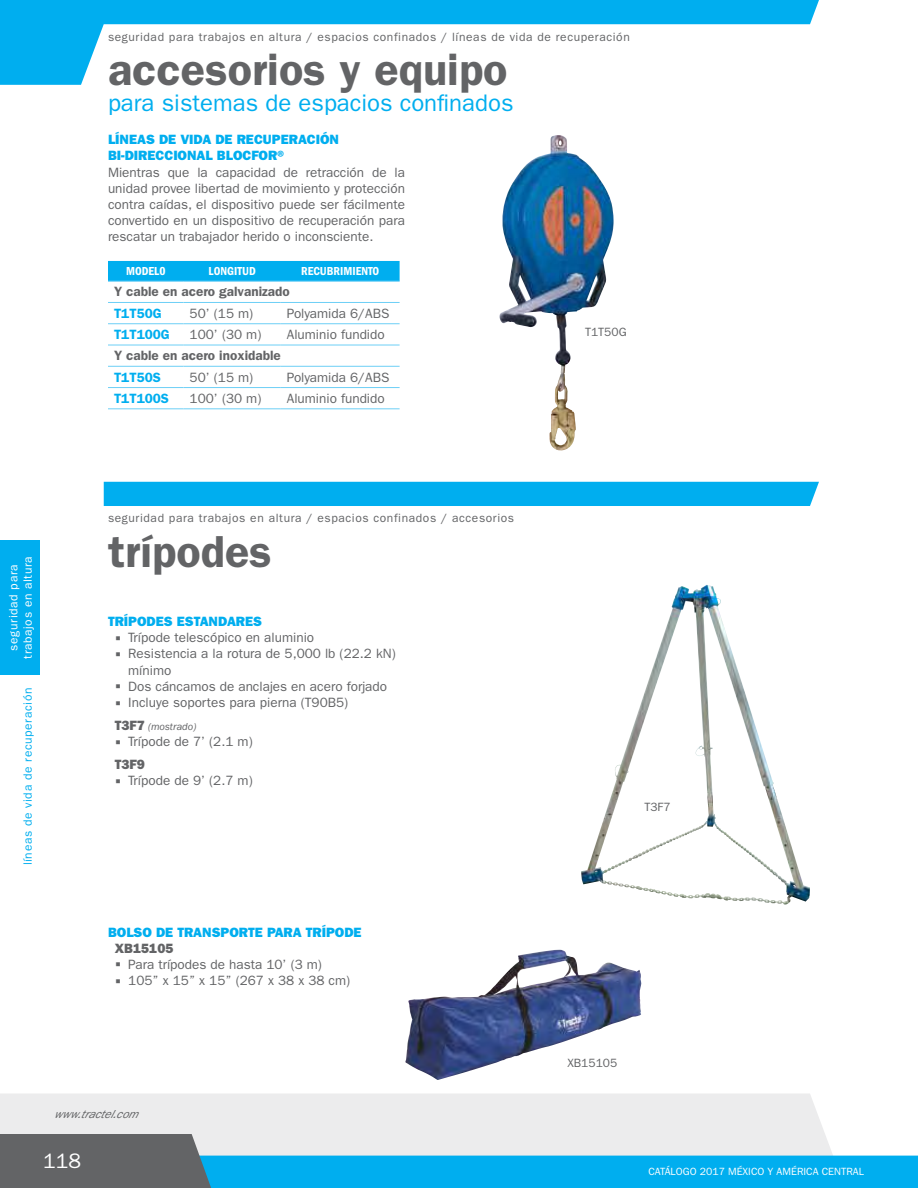
<style>
.page{position:relative;width:918px;height:1188px;background:#fff}
.page>*{position:absolute;margin:0;border:0;box-sizing:border-box;transform-origin:0 0}
.t1{font:600 45px "ITC Franklin Gothic Std";color:#636466}
.t2{font:24px "ITC Franklin Gothic Std";color:#00aeef}
.t3{font:21px "ITC Franklin Gothic Std";color:#fff}
.t4{font:13.5px/16.2px "ITC Franklin Gothic Std";color:#636466}
.t5{font:13.5px/16.2px "ITC Franklin Gothic Std Hvy";color:#00aeef}
.t6{font:600 13.5px "ITC Franklin Gothic Std";color:#636466}
.t7{font:600 13.5px "ITC Franklin Gothic Std";color:#00aeef}
.t8{font:13.5px "ITC Franklin Gothic Std Hvy";color:#636466}
.t9{font:12px "ITC Franklin Gothic Std";letter-spacing:.05em;color:#636466}
.t10{font:12px/14.4px "ITC Franklin Gothic Std";letter-spacing:.05em;color:#fff;text-align:center}
.t11{font:12px "ITC Franklin Gothic Std Dm Cd";color:#fff}
.t12{font:12px "ITC Franklin Gothic Std";letter-spacing:.05em;color:#00aeef}
.t13{font:italic 12px "ITC Franklin Gothic Std";color:#636466}
.t14{font:12px "ITC Franklin Gothic Std";color:#636466}
.t15{font:10.5px "ITC Franklin Gothic Std";color:#fff}
.t16{font:italic 10.5px "ITC Franklin Gothic Std";color:#636466}
.s1{font-family:"ITC Franklin Gothic Std Hvy";font-style:normal;font-size:13.5px}
</style>
<div class="page">
<div style="left:0;top:1094px;width:845px;height:62px;background:#ececed"></div>
<svg style="left:0;top:0;width:819px;height:85px"></svg>
<div style="left:0;top:1156px;width:918px;height:32px;background:#00aeef"></div>
<div style="left:0;top:1134px;width:216px;height:54px;background:#636466"></div>
<div style="left:0;top:540px;width:40px;height:135px;background:#00aeef"></div>
<div style="left:108px;top:261px;width:292px;height:20px;background:#00aeef"></div>
<hr style="left:108px;top:302px;width:76px;height:1px;background:#6dcff6">
<hr style="left:184px;top:302px;width:97px;height:1px;background:#6dcff6">
<hr style="left:281px;top:302px;width:119px;height:1px;background:#6dcff6">
<hr style="left:184px;top:366px;width:97px;height:1px;background:#6dcff6">
<hr style="left:281px;top:366px;width:119px;height:1px;background:#6dcff6">
<hr style="left:108px;top:323px;width:76px;height:1px;background:#6dcff6">
<hr style="left:184px;top:323px;width:97px;height:1px;background:#6dcff6">
<hr style="left:108px;top:345px;width:76px;height:1px;background:#6dcff6">
<hr style="left:184px;top:345px;width:97px;height:1px;background:#6dcff6">
<hr style="left:184px;top:387px;width:97px;height:1px;background:#6dcff6">
<hr style="left:108px;top:366px;width:76px;height:1px;background:#6dcff6">
<hr style="left:108px;top:387px;width:76px;height:1px;background:#6dcff6">
<hr style="left:281px;top:323px;width:119px;height:1px;background:#6dcff6">
<hr style="left:281px;top:345px;width:119px;height:1px;background:#6dcff6">
<hr style="left:281px;top:387px;width:119px;height:1px;background:#6dcff6">
<hr style="left:108px;top:281px;width:76px;height:1px;background:#6dcff6">
<hr style="left:184px;top:281px;width:97px;height:1px;background:#6dcff6">
<hr style="left:281px;top:281px;width:119px;height:1px;background:#6dcff6">
<hr style="left:108px;top:408px;width:76px;height:1px;background:#6dcff6">
<hr style="left:184px;top:408px;width:97px;height:1px;background:#6dcff6">
<hr style="left:281px;top:408px;width:119px;height:1px;background:#6dcff6">
<img style="left:581px;top:586px;width:148px;height:315px">
<img style="left:500px;top:136px;width:77px;height:315px">
<img style="left:405px;top:952px;width:236px;height:128px">
<div style="left:104px;top:482px;width:715px;height:24px;background:#00aeef"></div>
<p class="t9" style="left:108px;top:30px;width:523px">seguridad para trabajos en altura / espacios confinados / líneas de vida de recuperación</p>
<h1 class="t1" style="left:108px;top:43px;width:401px">accesorios y equipo</h1>
<h2 class="t2" style="left:108px;top:89px;width:407px">para sistemas de espacios confinados</h2>
<p class="t5" style="left:108px;top:132px;width:232px">LÍNEAS DE VIDA DE RECUPERACIÓN<br>BI-DIRECCIONAL BLOCFOR®</p>
<p class="t4" style="left:108px;top:164px;width:299px;text-align:justify">Mientras que la capacidad de retracción de la unidad provee libertad de movimiento y protección contra caídas, el dispositivo puede ser fácilmente convertido en un dispositivo de recuperación para rescatar un trabajador herido o inconsciente.</p>
<p class="t11" style="left:126px;top:264px;width:41px">MODEL0</p>
<p class="t11" style="left:209px;top:264px;width:49px">LONGITUD</p>
<p class="t11" style="left:301px;top:264px;width:80px">RECUBRIMIENTO</p>
<p class="t6" style="left:114px;top:284px;width:177px">Y cable en acero galvanizado</p>
<p class="t7" style="left:114px;top:305px;width:49px">T1T50G</p>
<p class="t4" style="left:190px;top:305px;width:65px">50’ (15 m)</p>
<p class="t4" style="left:287px;top:305px;width:104px">Polyamida 6/ABS</p>
<p class="t7" style="left:114px;top:326px;width:57px">T1T100G</p>
<p class="t4" style="left:190px;top:326px;width:73px">100’ (30 m)</p>
<p class="t4" style="left:287px;top:326px;width:100px">Aluminio fundido</p>
<p class="t6" style="left:114px;top:348px;width:168px">Y cable en acero inoxidable</p>
<p class="t7" style="left:114px;top:369px;width:48px">T1T50S</p>
<p class="t4" style="left:190px;top:369px;width:65px">50’ (15 m)</p>
<p class="t4" style="left:287px;top:369px;width:104px">Polyamida 6/ABS</p>
<p class="t7" style="left:114px;top:390px;width:57px">T1T100S</p>
<p class="t4" style="left:190px;top:390px;width:73px">100’ (30 m)</p>
<p class="t4" style="left:287px;top:390px;width:100px">Aluminio fundido</p>
<p class="t9" style="left:585px;top:325px;width:43px">T1T50G</p>
<p class="t10" style="left:6px;top:659px;width:104px;rotate:-90deg">seguridad para trabajos en altura</p>
<p class="t12" style="left:21px;top:865px;width:179px;rotate:-90deg">líneas de vida de recuperación</p>
<p class="t9" style="left:108px;top:511px;width:408px">seguridad para trabajos en altura / espacios confinados / accesorios</p>
<h1 class="t1" style="left:108px;top:525px;width:165px">trípodes</h1>
<p class="t5" style="left:108px;top:613px;width:156px">TRÍPODES ESTANDARES</p>
<p class="t4" style="left:128px;top:630px;width:269px">Trípode telescópico en aluminio<br>Resistencia a la rotura de 5,000 lb (22.2 kN) mínimo<br>Dos cáncamos de anclajes en acero forjado<br>Incluye soportes para pierna (T90B5)</p>
<p class="t16" style="left:115px;top:721px;width:83px"><span class="s1">T3F7</span> (mostrado)</p>
<p class="t4" style="left:128px;top:734px;width:126px">Trípode de 7’ (2.1 m)</p>
<p class="t8" style="left:115px;top:757px;width:32px">T3F9</p>
<p class="t4" style="left:128px;top:773px;width:126px">Trípode de 9’ (2.7 m)</p>
<p class="t5" style="left:108px;top:924px;width:255px">BOLSO DE TRANSPORTE PARA TRÍPODE</p>
<p class="t8" style="left:115px;top:940px;width:60px">XB15105</p>
<p class="t4" style="left:128px;top:956px;width:223px">Para trípodes de hasta 10’ (3 m)<br>105” x 15” x 15” (267 x 38 x 38 cm)</p>
<p class="t13" style="left:54px;top:1107px;width:91px">www.tractel.com</p>
<h3 class="t3" style="left:43px;top:1149px;width:39px">118</h3>
<p class="t9" style="left:644px;top:800px;width:28px">T3F7</p>
<p class="t14" style="left:567px;top:1056px;width:51px">XB15105</p>
<p class="t15" style="left:648px;top:1165px;width:217px">CATÁLOGO 2017 MÉXICO Y AMÉRICA CENTRAL</p>
</div>
